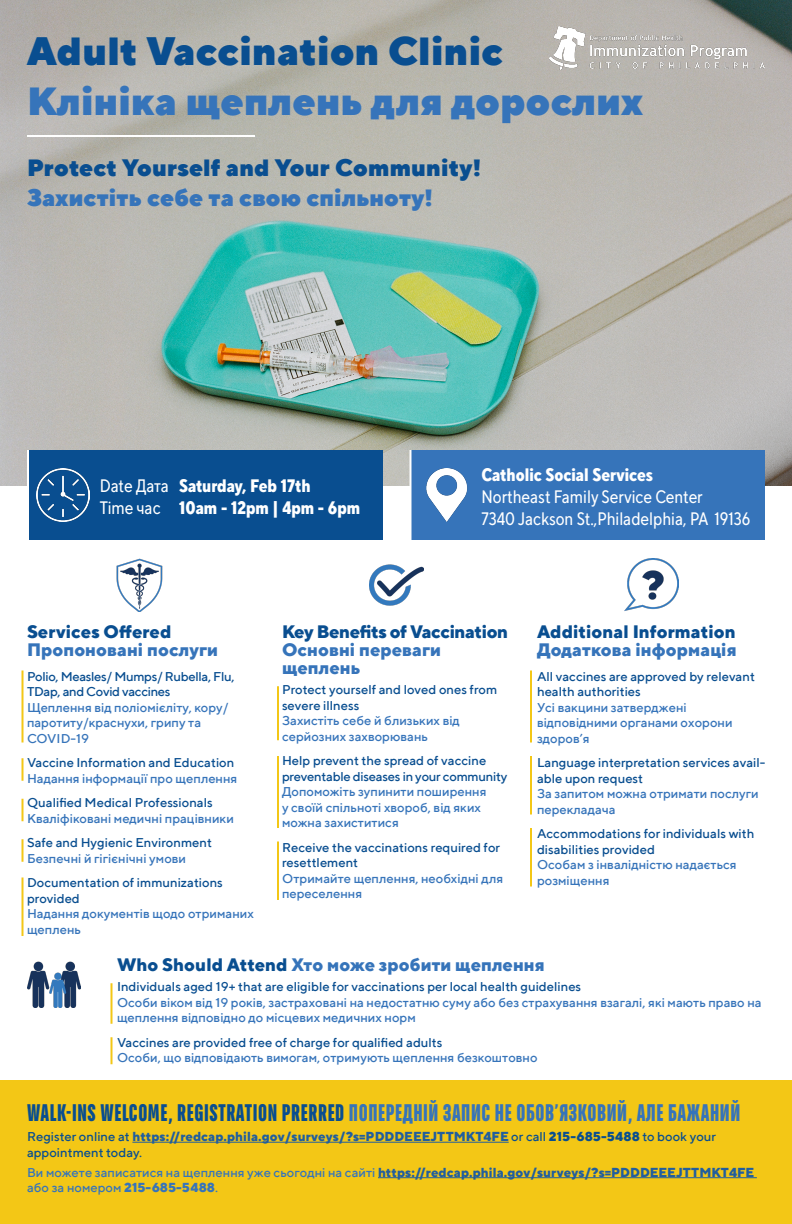
<style>
.page{position:relative;width:792px;height:1224px;background:#fff}
.page>*{position:absolute;margin:0;border:0;box-sizing:border-box;transform-origin:0 0}
.t1{font:900 40px "TT Norms";color:#3674ba}
.t2{font:900 40px "TT Norms";color:#094e90}
.t3{font:800 24px "TT Bluescreens";letter-spacing:.025em;color:#3674ba}
.t4{font:900 24px "TT Norms";color:#094e90}
.t5{font:900 24px "TT Norms";color:#3674ba}
.t6{font:800 18px/18px "TT Norms";color:#3674ba}
.t7{font:800 18px/22px "TT Norms Std Cond";color:#fff}
.t8{font:18px/22px "TT Norms Std Cond";color:#fff}
.t9{font:800 18px "TT Norms";color:#094e90}
.t10{font:800 18px "TT Norms";letter-spacing:-.025em;color:#094e90}
.t11{font:500 13px/15.5px "TT Norms";color:#3674ba}
.t12{font:500 13px/15.5px "TT Norms";color:#094e90}
.t13{font:800 13px/15.5px "TT Norms";color:#215e9e}
.t14{font:500 13px/15.5px "TT Norms";letter-spacing:-.02em;color:#094e90}
.t15{font:500 13px/15.5px "TT Norms";letter-spacing:-.025em;color:#094e90}
.s1{font-weight:400}
.s2{color:#094e90}
.s3{font-weight:500;color:#094e90}
.s4{font-weight:800;color:#215e9e}
.s5{font-weight:800}
</style>
<div class="page">
<img style="left:0;top:0;width:792px;height:486px">
<div style="left:0;top:1080px;width:792px;height:144px;background:#f3c716"></div>
<img style="left:549px;top:27px;width:216px;height:42px">
<hr style="left:27px;top:135px;width:228px;height:2px;background:#fff">
<div style="left:28px;top:450px;width:354px;height:90px;background:#094e90"></div>
<div style="left:412px;top:450px;width:353px;height:90px;background:#3674ba"></div>
<hr style="left:27px;top:450px;width:2px;height:90px;background:#fff">
<hr style="left:410px;top:450px;width:2px;height:90px;background:#fff">
<img style="left:36px;top:468px;width:54px;height:54px">
<img style="left:116px;top:558px;width:47px;height:54px">
<img style="left:27px;top:961px;width:54px;height:47px">
<img style="left:370px;top:564px;width:54px;height:42px">
<img style="left:625px;top:558px;width:54px;height:53px">
<img style="left:426px;top:468px;width:42px;height:54px">
<hr style="left:22px;top:670px;width:2px;height:72px;background:#f3c716">
<hr style="left:277px;top:686px;width:2px;height:54px;background:#f3c716">
<hr style="left:530px;top:670px;width:2px;height:72px;background:#f3c716">
<hr style="left:530px;top:756px;width:2px;height:58px;background:#f3c716">
<hr style="left:530px;top:828px;width:2px;height:58px;background:#f3c716">
<hr style="left:110px;top:983px;width:2px;height:41px;background:#f3c716">
<hr style="left:110px;top:1037px;width:2px;height:27px;background:#f3c716">
<hr style="left:277px;top:842px;width:2px;height:58px;background:#f3c716">
<hr style="left:277px;top:756px;width:2px;height:72px;background:#f3c716">
<hr style="left:22px;top:758px;width:2px;height:23px;background:#f3c716">
<hr style="left:22px;top:799px;width:2px;height:22px;background:#f3c716">
<hr style="left:22px;top:839px;width:2px;height:23px;background:#f3c716">
<hr style="left:22px;top:878px;width:2px;height:58px;background:#f3c716">
<hr style="left:132px;top:1142px;width:377px;height:1px;background:#215e9e">
<hr style="left:378px;top:1177px;width:379px;height:1px;background:#215e9e">
<h1 class="t2" style="left:27px;top:25px;width:478px">Adult Vaccination Clinic</h1>
<h1 class="t1" style="left:27px;top:75px;width:618px">Клініка щеплень для дорослих</h1>
<h2 class="t4" style="left:27px;top:152px;width:456px">Protect Yourself and Your Community!</h2>
<h2 class="t5" style="left:27px;top:182px;width:407px">Захистіть себе та свою спільноту!</h2>
<h3 class="t7" style="left:100px;top:474px;width:262px"><span class="s1">Date Дата</span> Saturday, Feb 17th<br><span class="s1">Time час</span> 10am - 12pm | 4pm - 6pm</h3>
<h3 class="t7" style="left:481px;top:463px;width:173px">Catholic Social Services</h3>
<h3 class="t8" style="left:481px;top:485px;width:271px">Northeast Family Service Center<br>7340 Jackson St.,Philadelphia, PA 19136</h3>
<h3 class="t9" style="left:27px;top:620px;width:146px">Services Offered</h3>
<h3 class="t6" style="left:27px;top:641px;width:193px">Пропоновані послуги</h3>
<p class="t15" style="left:27px;top:668px;width:209px">Polio, Measles/ Mumps/ Rubella, Flu,<br>TDap, and Covid vaccines</p>
<p class="t11" style="left:27px;top:699px;width:203px">Щеплення від поліомієліту, кору/ паротиту/краснухи, грипу та<br>COVID-19</p>
<p class="t12" style="left:27px;top:755px;width:209px">Vaccine Information and Education</p>
<p class="t11" style="left:27px;top:770px;width:212px">Надання інформації про щеплення</p>
<p class="t12" style="left:27px;top:795px;width:187px">Qualified Medical Professionals</p>
<p class="t11" style="left:27px;top:810px;width:208px">Кваліфіковані медичні працівники</p>
<p class="t12" style="left:27px;top:835px;width:186px">Safe and Hygienic Environment</p>
<p class="t11" style="left:27px;top:850px;width:161px">Безпечні й гігієнічні умови</p>
<p class="t12" style="left:27px;top:875px;width:197px">Documentation of immunizations provided</p>
<p class="t11" style="left:27px;top:906px;width:228px">Надання документів щодо отриманих щеплень</p>
<h3 class="t10" style="left:282px;top:620px;width:228px">Key Benefits of Vaccination</h3>
<h3 class="t6" style="left:282px;top:641px;width:161px">Основні переваги щеплень</h3>
<p class="t12" style="left:282px;top:682px;width:217px">Protect yourself and loved ones from severe illness</p>
<p class="t11" style="left:282px;top:713px;width:179px">Захистіть себе й близьких від серйозних захворювань</p>
<p class="t14" style="left:282px;top:753px;width:227px">Help prevent the spread of vaccine preventable diseases in your community</p>
<p class="t11" style="left:282px;top:784px;width:206px">Допоможіть зупинити поширення у своїй спільноті хвороб, від яких можна захиститися</p>
<p class="t12" style="left:282px;top:839px;width:220px">Receive the vaccinations required for resettlement</p>
<p class="t11" style="left:282px;top:870px;width:223px">Отримайте щеплення, необхідні для переселення</p>
<h3 class="t9" style="left:537px;top:620px;width:200px">Additional Information</h3>
<h3 class="t6" style="left:537px;top:641px;width:201px">Додаткова інформація</h3>
<p class="t12" style="left:537px;top:668px;width:219px">All vaccines are approved by relevant health authorities</p>
<p class="t11" style="left:537px;top:699px;width:197px">Усі вакцини затверджені відповідними органами охорони здоров’я</p>
<p class="t12" style="left:537px;top:755px;width:230px">Language interpretation services avail&shy;able upon request</p>
<p class="t11" style="left:537px;top:786px;width:223px">За запитом можна отримати послуги перекладача</p>
<p class="t12" style="left:537px;top:826px;width:219px">Accommodations for individuals with disabilities provided</p>
<p class="t11" style="left:537px;top:857px;width:201px">Особам з інвалідністю надається розміщення</p>
<h3 class="t6" style="left:117px;top:956px;width:429px"><span class="s2">Who Should Attend</span> Хто може зробити щеплення</h3>
<p class="t12" style="left:117px;top:979px;width:466px">Individuals aged 19+ that are eligible for vaccinations per local health guidelines</p>
<p class="t11" style="left:117px;top:994px;width:646px">Особи віком від 19 років, застраховані на недостатню суму або без страхування взагалі, які мають право на щеплення відповідно до місцевих медичних норм</p>
<p class="t12" style="left:117px;top:1034px;width:327px">Vaccines are provided free of charge for qualified adults</p>
<p class="t11" style="left:117px;top:1050px;width:422px">Особи, що відповідають вимогам, отримують щеплення безкоштовно</p>
<h2 class="t3" style="left:27px;top:1099px;width:715px"><span class="s2">WALK-INS WELCOME, REGISTRATION PRERRED</span> ПОПЕРЕДНІЙ ЗАПИС НЕ ОБОВ’ЯЗКОВИЙ, АЛЕ БАЖАНИЙ</h2>
<p class="t13" style="left:27px;top:1129px;width:691px"><span class="s3">Register online at</span> https://redcap.phila.gov/surveys/?s=PDDDEEEJTTMKT4FE <span class="s3">or call</span> <span class="s2">215-685-5488</span> <span class="s3">to book your appointment today.</span></p>
<p class="t11" style="left:27px;top:1164px;width:729px">Ви можете записатися на щеплення уже сьогодні на сайті <span class="s4">https://redcap.phila.gov/surveys/?s=PDDDEEEJTTMKT4FE </span>або за номером <span class="s5">215-685-5488</span>.</p>
</div>
